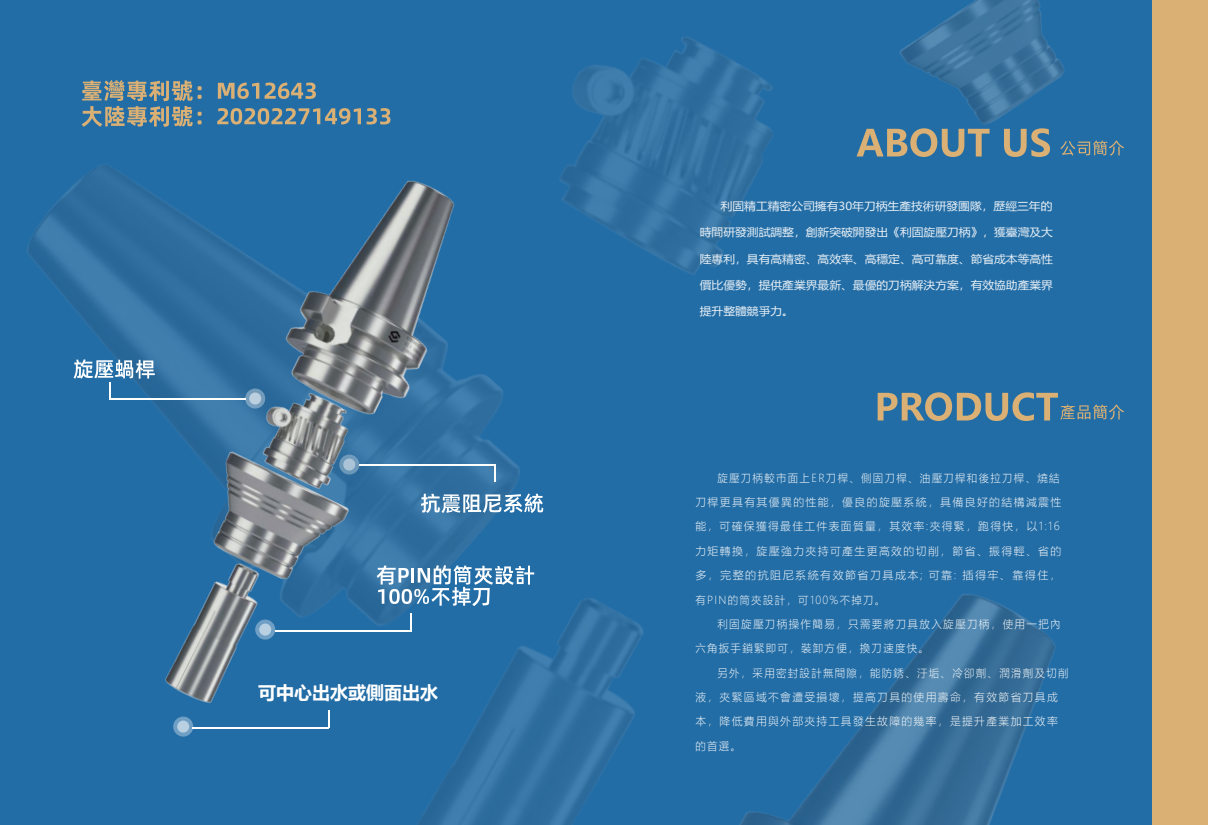
<style>
.page{position:relative;width:1208px;height:825px;background:#236da6}
.page>*{position:absolute;margin:0;border:0;box-sizing:border-box;transform-origin:0 0}
.t1{font:700 18px "Microsoft Ya Hei";color:#fff}
.t2{font:300 11px "Microsoft Ya Hei";letter-spacing:.125em;color:rgb(255 255 255/.9)}
.t3{font:300 11px/24px "Microsoft Ya Hei";letter-spacing:.125em;color:rgb(255 255 255/.9);text-align:right;scale:.95 1}
.t4{font:11px "Microsoft Ya Hei";color:rgb(255 255 255/.9);scale:1.07 1}
.t5{font:300 11px "Microsoft Ya Hei";letter-spacing:.125em;color:rgb(255 255 255/.9);scale:.96 1}
</style>
<div class="page">
<img style="left:745px;top:594px;width:311px;height:231px">
<img style="left:418px;top:598px;width:327px;height:227px">
<img style="left:900px;top:0;width:165px;height:134px">
<img style="left:582px;top:37px;width:191px;height:238px">
<div style="left:1152px;top:0;width:56px;height:825px;background:#dab074"></div>
<svg style="left:856px;top:128px;width:133px;height:29px"></svg>
<svg style="left:1004px;top:128px;width:46px;height:29px"></svg>
<img style="left:27px;top:71px;width:555px;height:735px">
<svg style="left:421px;top:493px;width:122px;height:20px"></svg>
<svg style="left:377px;top:565px;width:157px;height:41px"></svg>
<svg style="left:245px;top:388px;width:20px;height:20px"></svg>
<div style="left:249px;top:392px;width:12px;height:12px;background:#bbcfdf;border-radius:50%"></div>
<svg style="left:339px;top:454px;width:20px;height:20px"></svg>
<div style="left:343px;top:458px;width:12px;height:12px;background:#aac3d7;border-radius:50%"></div>
<hr style="left:110px;top:398px;width:136px;height:1px;background:#fff">
<hr style="left:359px;top:464px;width:136px;height:1px;background:#fff">
<hr style="left:275px;top:630px;width:136px;height:1px;background:#fff">
<hr style="left:193px;top:727px;width:136px;height:1px;background:#fff">
<svg style="left:74px;top:359px;width:81px;height:40px"></svg>
<svg style="left:494px;top:465px;width:1px;height:16px"></svg>
<svg style="left:410px;top:613px;width:1px;height:17px"></svg>
<svg style="left:328px;top:710px;width:1px;height:17px"></svg>
<svg style="left:255px;top:619px;width:20px;height:20px"></svg>
<div style="left:259px;top:623px;width:12px;height:12px;background:#b9d0e3;border-radius:50%"></div>
<svg style="left:173px;top:716px;width:20px;height:20px"></svg>
<div style="left:177px;top:720px;width:12px;height:12px;background:#b9d0e3;border-radius:50%"></div>
<svg style="left:1060px;top:141px;width:16px;height:15px"></svg>
<svg style="left:877px;top:392px;width:247px;height:29px"></svg>
<img style="left:1077px;top:140px;width:47px;height:16px">
<h1 class="t1" style="left:258px;top:680px;width:181px">可中心出水或側面出水</h1>
<p class="t4" style="left:721px;top:198px;width:311px">利固精工精密公司擁有30年刀柄生產技術研發團隊，歷經三年的</p>
<p class="t4" style="left:700px;top:225px;width:332px">時間研發測試調整，創新突破開發出《利固旋壓刀柄》，獲臺灣及大</p>
<p class="t4" style="left:700px;top:251px;width:332px">陸專利，具有高精密、高效率、高穩定、高可靠度、節省成本等高性</p>
<p class="t4" style="left:700px;top:278px;width:332px">價比優勢，提供產業界最新、最優的刀柄解決方案，有效協助產業界</p>
<p class="t4" style="left:700px;top:304px;width:90px">提升整體競爭力。</p>
<p class="t3" style="left:695px;top:466px;width:387px">旋壓刀柄較市面上ER刀桿、側固刀桿、油壓刀桿和後拉刀桿、燒結<br>刀桿更具有其優異的性能，優良的旋壓系統，具備良好的結構減震性</p>
<p class="t2" style="left:695px;top:519px;width:366px">能，可確保獲得最佳工件表面質量，其效率:夾得緊，跑得快，以1:16</p>
<p class="t2" style="left:695px;top:543px;width:367px">力矩轉換，旋壓強力夾持可產生更高效的切削，節省、振得輕、省的</p>
<p class="t2" style="left:695px;top:568px;width:367px">多，完整的抗阻尼系統有效節省刀具成本; 可靠: 插得牢、靠得住，</p>
<p class="t3" style="left:695px;top:587px;width:202px">有PIN的筒夾設計，可100%不掉刀。</p>
<p class="t5" style="left:717px;top:617px;width:359px">利固旋壓刀柄操作簡易，只需要將刀具放入旋壓刀柄，使用一把內</p>
<p class="t3" style="left:695px;top:636px;width:247px">六角扳手鎖緊即可，裝卸方便，換刀速度快。</p>
<p class="t3" style="left:717px;top:660px;width:371px">另外，采用密封設計無間隙，能防銹、汙垢、冷卻劑、潤滑劑及切削</p>
<p class="t2" style="left:695px;top:690px;width:364px">液，夾緊區域不會遭受損壞，提高刀具的使用壽命，有效節省刀具成</p>
<p class="t2" style="left:695px;top:714px;width:364px">本，降低費用與外部夾持工具發生故障的幾率，是提升產業加工效率</p>
<p class="t3" style="left:695px;top:734px;width:50px">的首選。</p>
</div>
